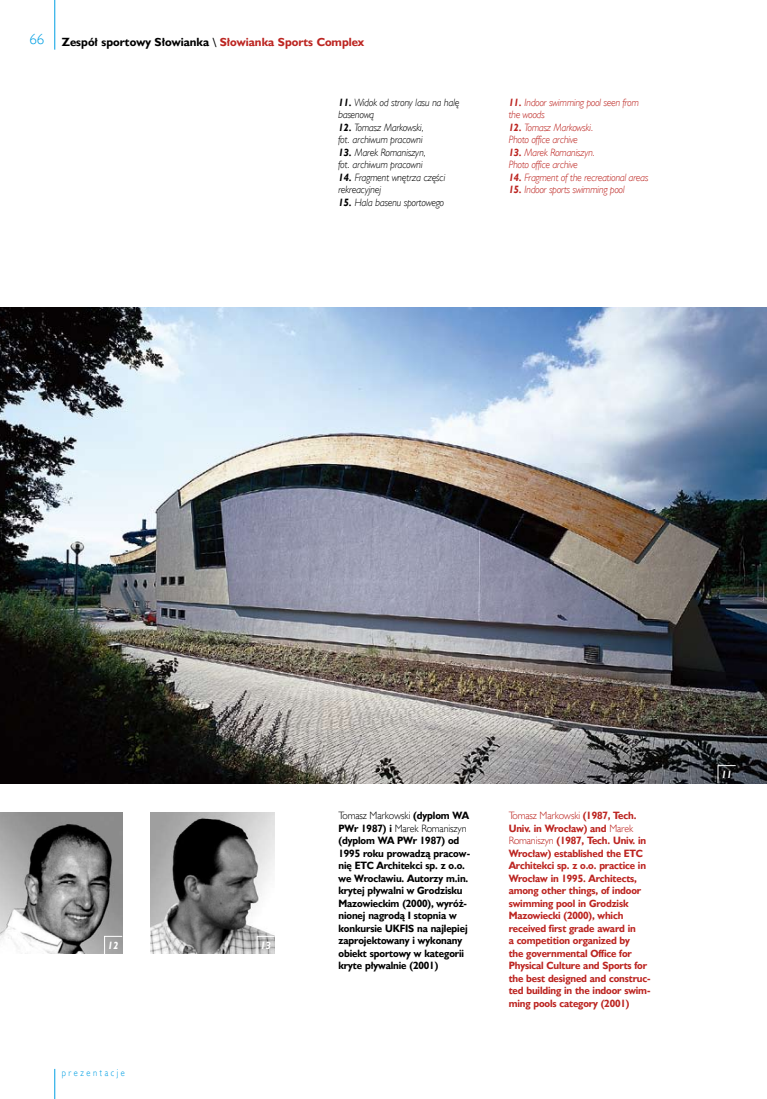
<style>
.page{position:relative;width:767px;height:1099px;background:#fff}
.page>*{position:absolute;margin:0;border:0;box-sizing:border-box;transform-origin:0 0}
.t1{font:15px "Humanst 521 Lt EU";color:#009fe3}
.t2{font:700 11.88px "Humanst 521 EU";color:#000}
.t3{font:700 10.62px/12.5px "Humanst 521 EU";letter-spacing:-.015em;color:#bc2521;scale:.95 1}
.t4{font:700 10.62px/12.5px "Humanst 521 EU";letter-spacing:-.01em;color:#000;scale:.95 1}
.t5{font:italic 10.62px/12.5px "Humanst 521 Lt EU";letter-spacing:-.01em;color:#000;scale:.95 1}
.t6{font:italic 10.62px/12.5px "Humanst 521 Lt EU";letter-spacing:-.015em;color:#bc2521;scale:.95 1}
.t7{font:italic 700 10.62px "Humanst 521 EU";color:#fff;scale:.95 1}
.t8{font:10px "Humanst 521 Lt EU";letter-spacing:.3em;color:#009fe3;scale:.85 1}
.s1{color:#bc2521}
.s2{font-family:"Humanst 521 EU";font-weight:700}
.s3{font-family:"Humanst 521 Lt EU";font-weight:400}
</style>
<div class="page">
<hr style="left:55px;top:0;width:1px;height:50px;background:#009fe3">
<hr style="left:55px;top:1068px;width:1px;height:30px;background:#009fe3">
<img style="left:0;top:307px;width:766px;height:476px">
<img style="left:0;top:812px;width:122px;height:141px">
<img style="left:150px;top:812px;width:124px;height:141px">
<svg style="left:717px;top:765px;width:18px;height:18px"></svg>
<svg style="left:104px;top:936px;width:18px;height:18px"></svg>
<svg style="left:257px;top:936px;width:18px;height:18px"></svg>
<p class="t1" style="left:29px;top:30px;width:17px">66</p>
<p class="t2" style="left:62px;top:35px;width:304px">Zespół sportowy Słowianka \ <span class="s1">Słowianka Sports Complex</span></p>
<p class="t5" style="left:338px;top:96px;width:129px"><span class="s2">11.</span> Widok od strony lasu na halę basenową</p>
<p class="t5" style="left:338px;top:121px;width:92px"><span class="s2">12.</span> Tomasz Markowski, fot. archiwum pracowni</p>
<p class="t5" style="left:338px;top:146px;width:94px"><span class="s2">13.</span> Marek Romaniszyn, fot. archiwum pracowni</p>
<p class="t5" style="left:338px;top:171px;width:114px"><span class="s2">14.</span> Fragment wnętrza części rekreacyjnej</p>
<p class="t5" style="left:338px;top:196px;width:113px"><span class="s2">15.</span> Hala basenu sportowego</p>
<p class="t6" style="left:508px;top:96px;width:139px"><span class="s2">11.</span> Indoor swimming pool seen from the woods</p>
<p class="t6" style="left:508px;top:121px;width:91px"><span class="s2">12.</span> Tomasz Markowski.<br>Photo office archive</p>
<p class="t6" style="left:508px;top:146px;width:93px"><span class="s2">13.</span> Marek Romaniszyn.<br>Photo office archive</p>
<p class="t6" style="left:508px;top:171px;width:149px"><span class="s2">14.</span> Fragment of the recreational areas</p>
<p class="t6" style="left:508px;top:183px;width:124px"><span class="s2">15.</span> Indoor sports swimming pool</p>
<p class="t7" style="left:108px;top:938px;width:13px">12</p>
<p class="t7" style="left:260px;top:938px;width:13px">13</p>
<p class="t8" style="left:62px;top:1066px;width:76px">prezentacje</p>
<p class="t4" style="left:338px;top:809px;width:140px"><span class="s3">Tomasz Markowski</span> (dyplom WA<br>PWr 1987) i <span class="s3">Marek Romaniszyn </span>(dyplom WA PWr 1987) od<br>1995 roku prowadzą pracow&shy;nię ETC Architekci sp. z o.o. we Wrocławiu. Autorzy m.in. krytej pływalni w Grodzisku<br>Mazowieckim (2000), wyróż&shy;nionej nagrodą I stopnia w konkursie UKFIS na najlepiej zaprojektowany i wykonany obiekt sportowy w kategorii kryte pływalnie (2001)</p>
<p class="t3" style="left:508px;top:809px;width:151px"><span class="s3">Tomasz Markowski</span> (1987, Tech.<br>Univ. in Wrocław) and <span class="s3">Marek<br>Romaniszyn</span> (1987, Tech. Univ. in<br>Wrocław) established the ETC<br>Architekci sp. z o.o. practice in<br>Wrocław in 1995. Architects, among other things, of indoor swimming pool in Grodzisk<br>Mazowiecki (2000), which received first grade award in<br>a competition organized by<br>the governmental Office for<br>Physical Culture and Sports for the best designed and construc&shy;ted building in the indoor swim&shy;ming pools category (2001)</p>
<p class="t7" style="left:721px;top:767px;width:13px">11</p>
</div>
